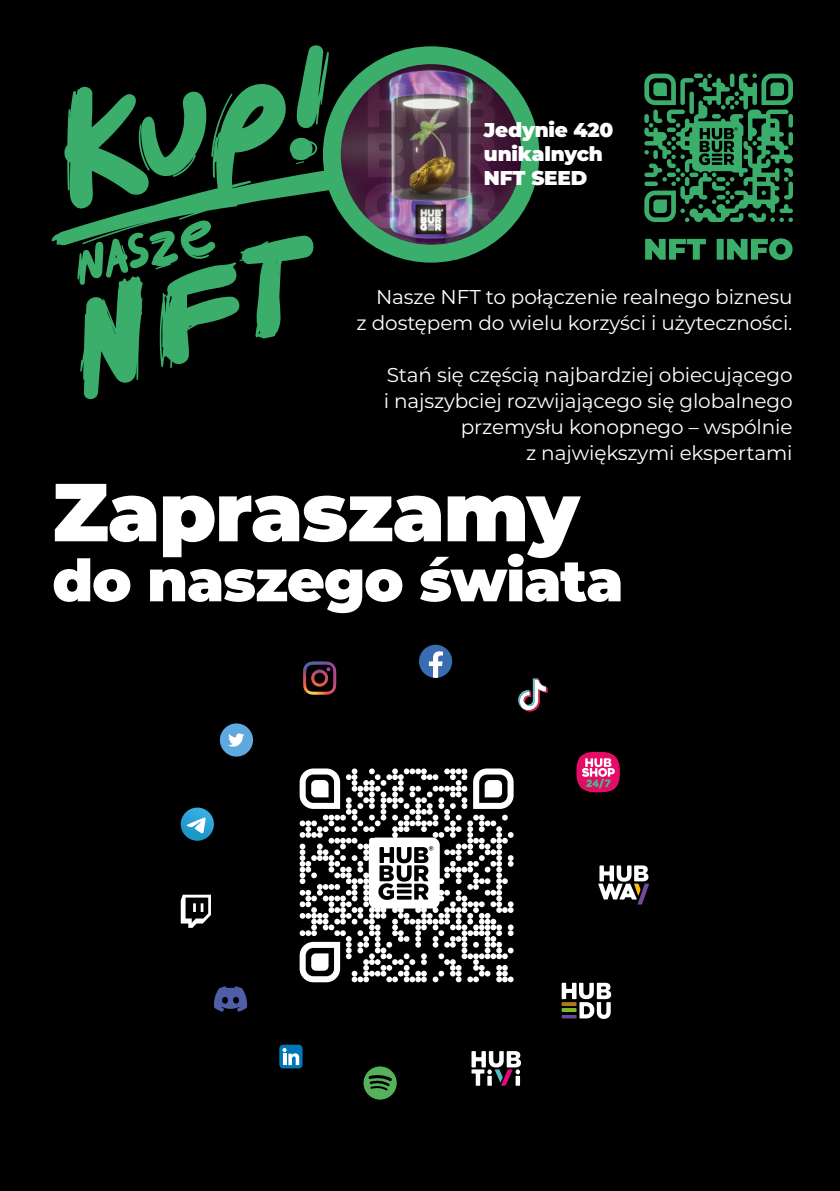
<style>
.page{position:relative;width:840px;height:1191px;background:#fff}
.page>*{position:absolute;margin:0;border:0;box-sizing:border-box;transform-origin:0 0}
.t1{font:900 82px "Montserrat";letter-spacing:-.015em;color:#fff}
.t2{font:900 58px "Montserrat";letter-spacing:-.015em;color:#fff}
.t3{font:20px/26px "Montserrat";letter-spacing:-.005em;color:#fff;text-align:right}
.t4{font:900 20px/24px "Montserrat";letter-spacing:-.01em;color:#fff}
</style>
<div class="page">
<div style="left:0;top:0;width:839px;height:1191px;background:#000"></div>
<svg style="left:645px;top:238px;width:147px;height:22px"></svg>
<div style="left:279px;top:1044px;width:23px;height:24px;background:#0078b6;border-radius:4px"></div>
<svg style="left:282px;top:1048px;width:17px;height:17px"></svg>
<svg style="left:282px;top:1053px;width:4px;height:12px"></svg>
<svg style="left:181px;top:894px;width:30px;height:34px"></svg>
<svg style="left:214px;top:986px;width:33px;height:25px"></svg>
<svg style="left:419px;top:645px;width:33px;height:33px"></svg>
<svg style="left:303px;top:661px;width:33px;height:33px"></svg>
<svg style="left:363px;top:1066px;width:33px;height:33px"></svg>
<svg style="left:181px;top:807px;width:33px;height:33px"></svg>
<svg style="left:186px;top:817px;width:19px;height:16px"></svg>
<div style="left:220px;top:723px;width:33px;height:33px;background:#5ea9de;border-radius:50%"></div>
<svg style="left:228px;top:733px;width:16px;height:14px"></svg>
<svg style="left:518px;top:678px;width:29px;height:33px"></svg>
<div style="left:576px;top:751px;width:43px;height:41px;background:#e50c68;border-radius:50%"></div>
<svg style="left:581px;top:758px;width:33px;height:30px"></svg>
<svg style="left:561px;top:982px;width:50px;height:37px"></svg>
<svg style="left:471px;top:1051px;width:49px;height:34px"></svg>
<svg style="left:598px;top:865px;width:50px;height:39px"></svg>
<img style="left:342px;top:46px;width:197px;height:217px">
<svg style="left:644px;top:74px;width:148px;height:148px"></svg>
<svg style="left:299px;top:768px;width:214px;height:214px"></svg>
<svg style="left:302px;top:45px;width:27px;height:38px"></svg>
<svg style="left:51px;top:83px;width:291px;height:163px"></svg>
<svg style="left:77px;top:220px;width:240px;height:180px"></svg>
<svg style="left:63px;top:84px;width:169px;height:126px"></svg>
<p class="t4" style="left:483px;top:117px;width:131px">Jedynie 420 unikalnych<br>NFT SEED</p>
<p class="t3" style="left:356px;top:283px;width:437px">Nasze NFT to połączenie realnego biznesu<br>z dostępem do wielu korzyści i użyteczności.</p>
<p class="t3" style="left:383px;top:361px;width:410px">Stań się częścią najbardziej obiecującego i najszybciej rozwijającego się globalnego przemysłu konopnego – wspólnie<br>z największymi ekspertami</p>
<h1 class="t1" style="left:52px;top:450px;width:528px">Zapraszamy</h1>
<h2 class="t2" style="left:52px;top:537px;width:572px">do naszego świata</h2>
</div>
